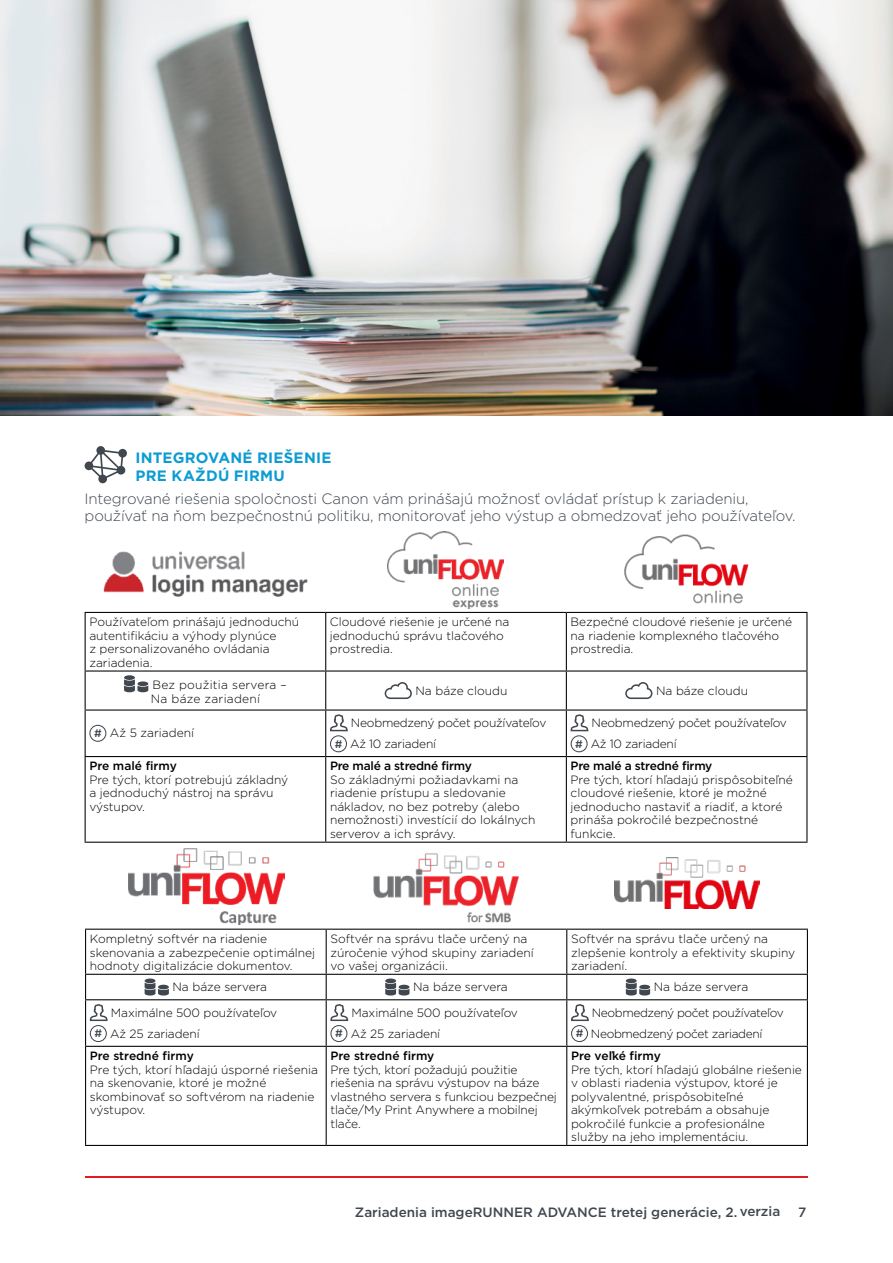
<style>
.page{position:relative;width:893px;height:1263px;background:#fff}
.page>*{position:absolute;margin:0;border:0;box-sizing:border-box;transform-origin:0 0}
.t1{font:300 15px/17.2px "Gotham";letter-spacing:-.01em;color:#40474f}
.t2{font:700 15px/17.2px "Gotham";letter-spacing:.015em;color:#0c9cd3}
.t3{font:500 13.5px "Gotham";color:#40474f}
.t4{font:300 12px/13.5px "Gotham";color:#000}
.t5{font:300 12px/21px "Gotham";letter-spacing:-.02em;color:#000}
.t6{font:500 12px "Gotham";color:#000}
.t7{font:300 12px/21px "Gotham";letter-spacing:-.03em;color:#000}
.t8{font:500 12px "Gotham";letter-spacing:-.02em;color:#000}
.t9{font:300 12px/13.5px "Gotham";letter-spacing:.02em;color:#000}
.s1{font-weight:500;font-size:10.95px;color:#40474f}
</style>
<div class="page">
<hr style="left:85px;top:1176px;width:723px;height:2px;background:#e11b22">
<img style="left:0;top:0;width:893px;height:415px">
<svg style="left:85px;top:446px;width:42px;height:37px"></svg>
<hr style="left:85px;top:612px;width:241px;height:1px;background:#000">
<hr style="left:85px;top:613px;width:1px;height:57px;background:#000">
<hr style="left:326px;top:612px;width:240px;height:1px;background:#000">
<hr style="left:325px;top:613px;width:1px;height:57px;background:#000">
<hr style="left:566px;top:612px;width:241px;height:1px;background:#000">
<hr style="left:566px;top:613px;width:1px;height:57px;background:#000">
<hr style="left:806px;top:613px;width:1px;height:57px;background:#000">
<hr style="left:85px;top:670px;width:241px;height:1px;background:#000">
<hr style="left:85px;top:671px;width:1px;height:38px;background:#000">
<hr style="left:326px;top:670px;width:240px;height:1px;background:#000">
<hr style="left:325px;top:671px;width:1px;height:38px;background:#000">
<hr style="left:566px;top:670px;width:241px;height:1px;background:#000">
<hr style="left:566px;top:671px;width:1px;height:38px;background:#000">
<hr style="left:806px;top:671px;width:1px;height:38px;background:#000">
<hr style="left:85px;top:709px;width:241px;height:1px;background:#000">
<hr style="left:85px;top:710px;width:1px;height:46px;background:#000">
<hr style="left:326px;top:709px;width:240px;height:1px;background:#000">
<hr style="left:325px;top:710px;width:1px;height:46px;background:#000">
<hr style="left:566px;top:709px;width:241px;height:1px;background:#000">
<hr style="left:566px;top:710px;width:1px;height:46px;background:#000">
<hr style="left:806px;top:710px;width:1px;height:46px;background:#000">
<hr style="left:85px;top:756px;width:241px;height:1px;background:#000">
<hr style="left:85px;top:757px;width:1px;height:85px;background:#000">
<hr style="left:326px;top:756px;width:240px;height:1px;background:#000">
<hr style="left:325px;top:757px;width:1px;height:85px;background:#000">
<hr style="left:566px;top:756px;width:241px;height:1px;background:#000">
<hr style="left:566px;top:757px;width:1px;height:85px;background:#000">
<hr style="left:806px;top:757px;width:1px;height:85px;background:#000">
<hr style="left:85px;top:842px;width:241px;height:1px;background:#000">
<hr style="left:326px;top:842px;width:240px;height:1px;background:#000">
<hr style="left:566px;top:842px;width:241px;height:1px;background:#000">
<img style="left:103px;top:551px;width:205px;height:46px">
<img style="left:388px;top:532px;width:116px;height:76px">
<img style="left:624px;top:534px;width:125px;height:70px">
<svg style="left:124px;top:675px;width:24px;height:17px"></svg>
<svg style="left:385px;top:682px;width:27px;height:17px"></svg>
<svg style="left:625px;top:682px;width:27px;height:17px"></svg>
<svg style="left:89px;top:725px;width:17px;height:17px"></svg>
<svg style="left:330px;top:714px;width:18px;height:38px"></svg>
<svg style="left:570px;top:714px;width:19px;height:38px"></svg>
<hr style="left:85px;top:929px;width:241px;height:1px;background:#000">
<hr style="left:85px;top:930px;width:1px;height:44px;background:#000">
<hr style="left:326px;top:929px;width:241px;height:1px;background:#000">
<hr style="left:326px;top:930px;width:1px;height:44px;background:#000">
<hr style="left:567px;top:929px;width:241px;height:1px;background:#000">
<hr style="left:566px;top:930px;width:1px;height:44px;background:#000">
<hr style="left:807px;top:930px;width:1px;height:44px;background:#000">
<hr style="left:85px;top:974px;width:241px;height:1px;background:#000">
<hr style="left:326px;top:974px;width:241px;height:1px;background:#000">
<hr style="left:567px;top:974px;width:241px;height:1px;background:#000">
<svg style="left:807px;top:975px;width:1px;height:24px"></svg>
<hr style="left:85px;top:999px;width:241px;height:1px;background:#000">
<hr style="left:85px;top:1000px;width:1px;height:46px;background:#000">
<hr style="left:326px;top:999px;width:241px;height:1px;background:#000">
<hr style="left:326px;top:1000px;width:1px;height:46px;background:#000">
<hr style="left:567px;top:999px;width:241px;height:1px;background:#000">
<hr style="left:566px;top:1000px;width:1px;height:46px;background:#000">
<hr style="left:807px;top:1000px;width:1px;height:46px;background:#000">
<hr style="left:85px;top:1046px;width:241px;height:1px;background:#000">
<hr style="left:85px;top:1047px;width:1px;height:98px;background:#000">
<hr style="left:326px;top:1046px;width:241px;height:1px;background:#000">
<hr style="left:326px;top:1047px;width:1px;height:98px;background:#000">
<hr style="left:567px;top:1046px;width:241px;height:1px;background:#000">
<hr style="left:566px;top:1047px;width:1px;height:98px;background:#000">
<hr style="left:807px;top:1047px;width:1px;height:98px;background:#000">
<hr style="left:85px;top:1145px;width:241px;height:1px;background:#000">
<hr style="left:326px;top:1145px;width:241px;height:1px;background:#000">
<hr style="left:567px;top:1145px;width:241px;height:1px;background:#000">
<img style="left:128px;top:848px;width:157px;height:77px">
<img style="left:373px;top:853px;width:146px;height:70px">
<img style="left:615px;top:857px;width:144px;height:52px">
<svg style="left:145px;top:978px;width:24px;height:17px"></svg>
<svg style="left:385px;top:978px;width:24px;height:17px"></svg>
<svg style="left:626px;top:978px;width:24px;height:17px"></svg>
<svg style="left:85px;top:975px;width:23px;height:67px"></svg>
<svg style="left:326px;top:975px;width:23px;height:67px"></svg>
<svg style="left:566px;top:975px;width:23px;height:67px"></svg>
<p class="t2" style="left:136px;top:449px;width:197px">INTEGROVANÉ RIEŠENIE<br>PRE KAŽDÚ FIRMU</p>
<p class="t1" style="left:85px;top:489px;width:712px">Integrované riešenia spoločnosti Canon vám prinášajú možnosť ovládať prístup k zariadeniu, používať na ňom bezpečnostnú politiku, monitorovať jeho výstup a obmedzovať jeho používateľov.</p>
<p class="t4" style="left:89px;top:615px;width:211px">Používateľom prinášajú jednoduchú autentifikáciu a výhody plynúce<br>z personalizovaného ovládania zariadenia.</p>
<p class="t4" style="left:330px;top:615px;width:181px">Cloudové riešenie je určené na jednoduchú správu tlačového prostredia.</p>
<p class="t4" style="left:571px;top:615px;width:223px">Bezpečné cloudové riešenie je určené na riadenie komplexného tlačového prostredia.</p>
<p class="t9" style="left:151px;top:678px;width:137px">Bez použitia servera –<br>Na báze zariadení</p>
<p class="t4" style="left:415px;top:683px;width:94px">Na báze cloudu</p>
<p class="t4" style="left:656px;top:683px;width:94px">Na báze cloudu</p>
<p class="t4" style="left:94px;top:726px;width:102px"><span class="s1">#</span> Až 5 zariadení</p>
<p class="t5" style="left:335px;top:712px;width:213px;text-indent:16px">Neobmedzený počet používateľov <span class="s1">#</span> Až 10 zariadení</p>
<p class="t5" style="left:575px;top:712px;width:213px;text-indent:16px">Neobmedzený počet používateľov <span class="s1">#</span> Až 10 zariadení</p>
<p class="t6" style="left:89px;top:758px;width:89px">Pre malé firmy</p>
<p class="t4" style="left:89px;top:773px;width:200px">Pre tých, ktorí potrebujú základný a jednoduchý nástroj na správu výstupov.</p>
<p class="t8" style="left:330px;top:758px;width:143px">Pre malé a stredné firmy</p>
<p class="t4" style="left:330px;top:773px;width:207px">So základnými požiadavkami na riadenie prístupu a sledovanie nákladov, no bez potreby (alebo nemožnosti) investícií do lokálnych serverov a ich správy.</p>
<p class="t8" style="left:571px;top:758px;width:143px">Pre malé a stredné firmy</p>
<p class="t4" style="left:571px;top:773px;width:224px">Pre tých, ktorí hľadajú prispôsobiteľné cloudové riešenie, ktoré je možné jednoducho nastaviť a riadiť, a ktoré prináša pokročilé bezpečnostné funkcie.</p>
<p class="t4" style="left:90px;top:932px;width:227px">Kompletný softvér na riadenie skenovania a zabezpečenie optimálnej hodnoty digitalizácie dokumentov.</p>
<p class="t4" style="left:330px;top:932px;width:205px">Softvér na správu tlače určený na zúročenie výhod skupiny zariadení vo vašej organizácii.</p>
<p class="t4" style="left:571px;top:932px;width:226px">Softvér na správu tlače určený na zlepšenie kontroly a efektivity skupiny zariadení.</p>
<p class="t4" style="left:172px;top:980px;width:96px">Na báze servera</p>
<p class="t4" style="left:413px;top:980px;width:96px">Na báze servera</p>
<p class="t4" style="left:654px;top:980px;width:96px">Na báze servera</p>
<p class="t4" style="left:94px;top:1001px;width:184px;line-height:21px;text-indent:16px">Maximálne 500 používateľov <span class="s1">#</span> Až 25 zariadení</p>
<p class="t4" style="left:335px;top:1001px;width:184px;line-height:21px;text-indent:16px">Maximálne 500 používateľov <span class="s1">#</span> Až 25 zariadení</p>
<p class="t7" style="left:576px;top:1001px;width:209px;text-indent:16px">Neobmedzený počet používateľov <span class="s1">#</span> Neobmedzený počet zariadení</p>
<p class="t6" style="left:90px;top:1048px;width:106px">Pre stredné firmy</p>
<p class="t4" style="left:90px;top:1062px;width:230px">Pre tých, ktorí hľadajú úsporné riešenia na skenovanie, ktoré je možné skombinovať so softvérom na riadenie výstupov.</p>
<p class="t6" style="left:330px;top:1048px;width:106px">Pre stredné firmy</p>
<p class="t4" style="left:330px;top:1062px;width:228px">Pre tých, ktorí požadujú použitie riešenia na správu výstupov na báze vlastného servera s funkciou bezpečnej tlače/My Print Anywhere a mobilnej tlače.</p>
<p class="t6" style="left:571px;top:1048px;width:91px">Pre veľké firmy</p>
<p class="t4" style="left:571px;top:1062px;width:232px">Pre tých, ktorí hľadajú globálne riešenie v oblasti riadenia výstupov, ktoré je polyvalentné, prispôsobiteľné akýmkoľvek potrebám a obsahuje pokročilé funkcie a profesionálne služby na jeho implementáciu.</p>
<p class="t3" style="left:355px;top:1203px;width:427px">Zariadenia imageRUNNER ADVANCE tretej generácie, 2. verzia</p>
<p class="t3" style="left:798px;top:1203px;width:10px">7</p>
</div>
